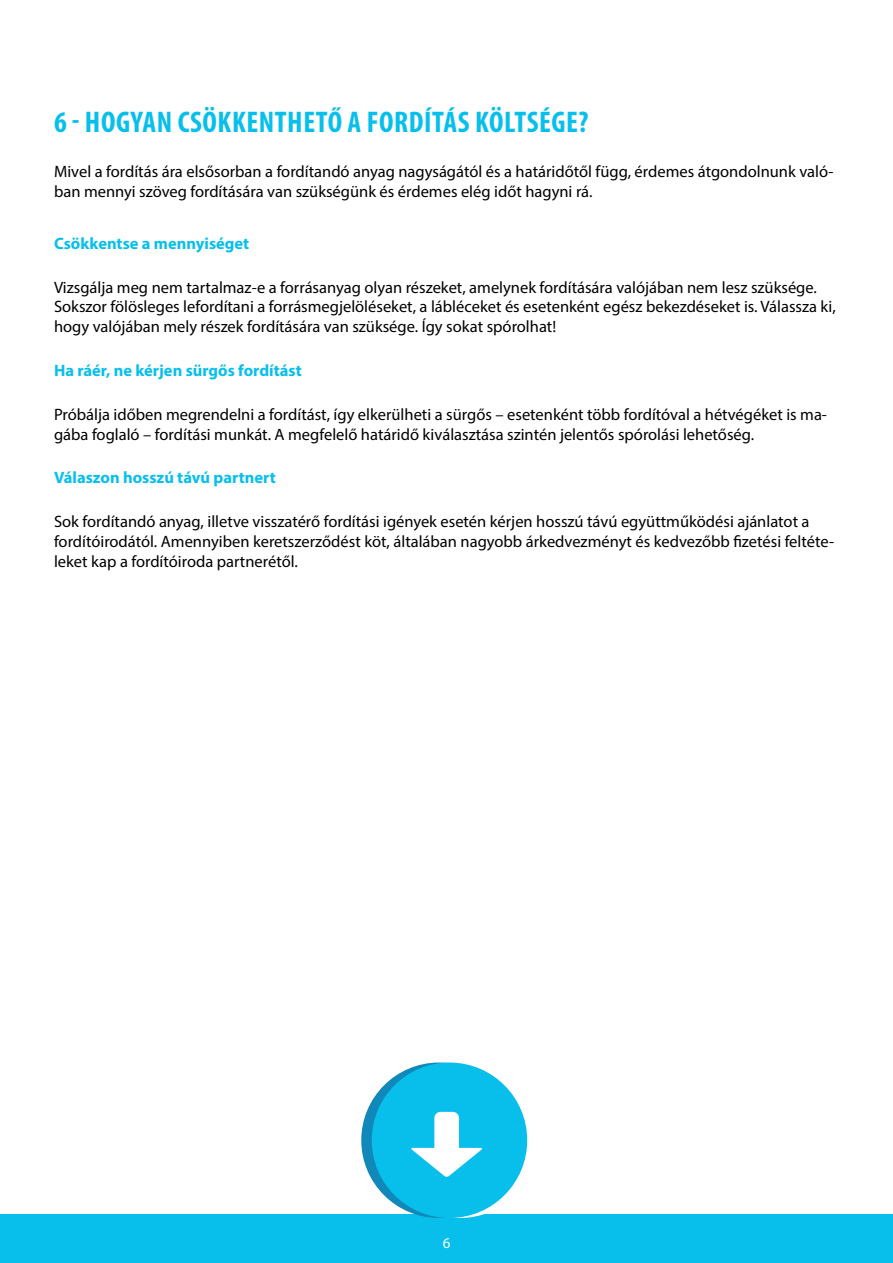
<style>
.page{position:relative;width:893px;height:1263px;background:#fff}
.page>*{position:absolute;margin:0;border:0;box-sizing:border-box;transform-origin:0 0}
.t1{font:700 condensed 30px "Myriad Pro";letter-spacing:.02em;color:#08bfeb}
.t2{font:16.5px/19.8px "Myriad Pro";color:#000}
.t3{font:700 16.5px "Myriad Pro";color:#08bfeb}
.t4{font:15px "Myriad Pro";color:#fff}
</style>
<div class="page">
<div style="left:0;top:1214px;width:893px;height:49px;background:#08bfeb"></div>
<div style="left:382px;top:1062px;width:156px;height:156px;background:#fff;border-radius:50%"></div>
<div style="left:361px;top:1062px;width:156px;height:156px;background:#1088b9;border-radius:50%"></div>
<div style="left:372px;top:1062px;width:155px;height:156px;background:#08bfeb;border-radius:50%"></div>
<svg style="left:411px;top:1112px;width:71px;height:65px"></svg>
<p class="t1" style="left:54px;top:104px;width:536px">6 - HOGYAN CSÖKKENTHETŐ A FORDÍTÁS KÖLTSÉGE?</p>
<p class="t2" style="left:54px;top:162px;width:781px">Mivel a fordítás ára elsősorban a fordítandó anyag nagyságától és a határidőtől függ, érdemes átgondolnunk való&shy;ban mennyi szöveg fordítására van szükségünk és érdemes elég időt hagyni rá.</p>
<p class="t3" style="left:54px;top:232px;width:197px">Csökkentse a mennyiséget</p>
<p class="t2" style="left:54px;top:277px;width:783px">Vizsgálja meg nem tartalmaz-e a forrásanyag olyan részeket, amelynek fordítására valójában nem lesz szüksége.<br>Sokszor fölösleges lefordítani a forrásmegjelöléseket, a lábléceket és esetenként egész bekezdéseket is. Válassza ki, hogy valójában mely részek fordítására van szüksége. Így sokat spórolhat!</p>
<p class="t3" style="left:54px;top:360px;width:249px">Ha ráér, ne kérjen sürgős fordítást</p>
<p class="t2" style="left:54px;top:404px;width:774px">Próbálja időben megrendelni a fordítást, így elkerülheti a sürgős – esetenként több fordítóval a hétvégéket is ma&shy;gába foglaló – fordítási munkát. A megfelelő határidő kiválasztása szintén jelentős spórolási lehetőség.</p>
<p class="t3" style="left:54px;top:467px;width:223px">Válaszon hosszú távú partnert</p>
<p class="t2" style="left:54px;top:511px;width:782px">Sok fordítandó anyag, illetve visszatérő fordítási igények esetén kérjen hosszú távú együttműködési ajánlatot a fordítóirodától. Amennyiben keretszerződést köt, általában nagyobb árkedvezményt és kedvezőbb fizetési feltéte&shy;leket kap a fordítóiroda partnerétől.</p>
<p class="t4" style="left:443px;top:1233px;width:9px">6</p>
</div>
